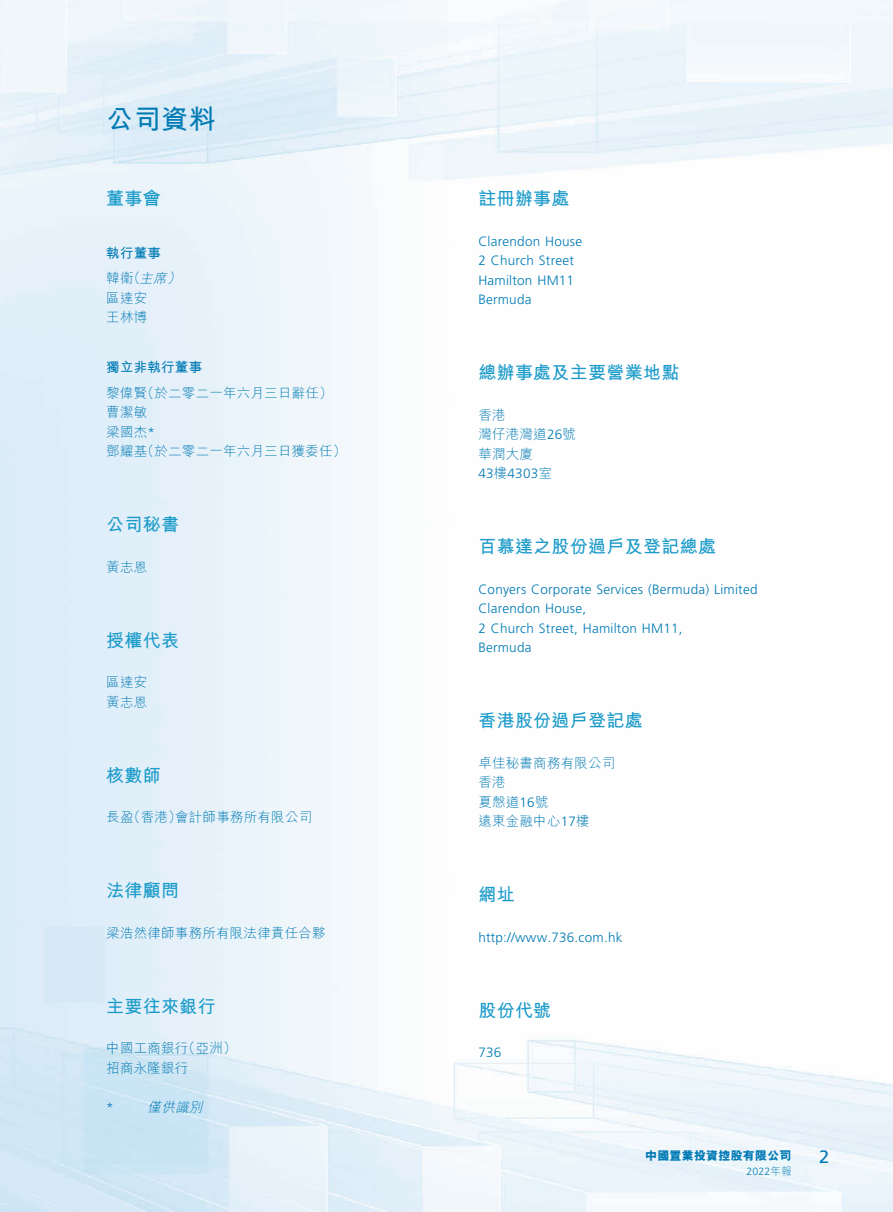
<style>
.page{position:relative;width:893px;height:1212px;background:#fff}
.page>*{position:absolute;margin:0;border:0;box-sizing:border-box;transform-origin:0 0}
.t1{font:700 27px "M Hei HK";color:#007ab4}
.t2{font:700 18px "M Hei HK";letter-spacing:.015em;color:#1b9bca}
.t3{font:18px "Frutiger LT Std";color:#007ab4}
.t4{font:300 13.5px/19.5px "Frutiger LT Std";letter-spacing:.015em;color:#007ab4}
.t5{font:300 13.5px/19.5px "M Hei HK";letter-spacing:.015em;color:#007ab4}
.t6{font:700 13.5px "M Hei HK";letter-spacing:.015em;color:#007ab4}
.t7{font:italic 300 13.5px "M Hei HK";color:#007ab4}
.t8{font:800 12px "M Hei HK";letter-spacing:.02em;color:#007ab4}
.t9{font:300 10.5px "Frutiger LT Std";color:#007ab4}
.s1{font-style:normal}
.s2{font-family:"Frutiger LT Std"}
.s3{font-family:"M Hei HK"}
</style>
<div class="page">
<h1 class="t1" style="left:106px;top:99px;width:111px">公司資料</h1>
<h2 class="t2" style="left:106px;top:185px;width:56px">董事會</h2>
<p class="t6" style="left:106px;top:243px;width:56px">執行董事</p>
<p class="t7" style="left:167px;top:269px;width:19px">(</p>
<p class="t7" style="left:127px;top:269px;width:45px"><span class="s1">（</span>主席</p>
<p class="t5" style="left:106px;top:268px;width:42px">韓衛區達安王林博</p>
<p class="t6" style="left:106px;top:357px;width:97px">獨立非執行董事</p>
<p class="t5" style="left:141px;top:382px;width:193px">（於二零二一年六月三日辭任(</p>
<p class="t5" style="left:106px;top:382px;width:42px">黎偉賢</p>
<p class="t5" style="left:106px;top:402px;width:42px">曹潔敏</p>
<p class="t5" style="left:106px;top:421px;width:50px">梁國杰<span class="s2">*</span></p>
<p class="t5" style="left:141px;top:441px;width:207px">（於二零二一年六月三日獲委任(</p>
<p class="t5" style="left:106px;top:441px;width:42px">鄧耀基</p>
<h2 class="t2" style="left:106px;top:511px;width:74px">公司秘書</h2>
<p class="t5" style="left:106px;top:556px;width:42px">黃志恩</p>
<h2 class="t2" style="left:106px;top:627px;width:74px">授權代表</h2>
<p class="t5" style="left:106px;top:672px;width:42px">區達安黃志恩</p>
<h2 class="t2" style="left:106px;top:762px;width:56px">核數師</h2>
<p class="t5" style="left:175px;top:807px;width:139px">會計師事務所有限公司</p>
<p class="t5" style="left:127px;top:807px;width:56px">（香港）</p>
<p class="t5" style="left:106px;top:807px;width:29px">長盈</p>
<h2 class="t2" style="left:106px;top:877px;width:74px">法律顧問</h2>
<p class="t5" style="left:106px;top:922px;width:221px">梁浩然律師事務所有限法律責任合夥</p>
<h2 class="t2" style="left:106px;top:993px;width:111px">主要往來銀行</h2>
<p class="t5" style="left:182px;top:1038px;width:56px">（亞洲(</p>
<p class="t5" style="left:106px;top:1038px;width:84px">中國工商銀行招商永隆銀行</p>
<p class="t7" style="left:148px;top:1097px;width:60px">僅供識別</p>
<p class="t4" style="left:106px;top:1098px;width:9px">*</p>
<h2 class="t2" style="left:478px;top:185px;width:93px">註冊辦事處</h2>
<p class="t4" style="left:478px;top:231px;width:105px">Clarendon House<br>2 Church Street<br>Hamilton HM11<br>Bermuda</p>
<h2 class="t2" style="left:478px;top:359px;width:203px">總辦事處及主要營業地點</h2>
<p class="t5" style="left:478px;top:404px;width:99px">香港<br>灣仔港灣道<span class="s2">26</span>號華潤大廈</p>
<p class="t4" style="left:478px;top:464px;width:75px">43<span class="s3">樓</span>4303<span class="s3">室</span></p>
<h2 class="t2" style="left:478px;top:533px;width:239px">百慕達之股份過戶及登記總處</h2>
<p class="t4" style="left:478px;top:579px;width:281px">Conyers Corporate Services (Bermuda) Limited<br>Clarendon House,<br>2 Church Street, Hamilton HM11,<br>Bermuda</p>
<h2 class="t2" style="left:478px;top:707px;width:166px">香港股份過戶登記處</h2>
<p class="t5" style="left:478px;top:752px;width:139px">卓佳秘書商務有限公司香港<br>夏愨道<span class="s2">16</span>號<br>遠東金融中心<span class="s2">17</span>樓</p>
<h2 class="t2" style="left:478px;top:881px;width:38px">網址</h2>
<p class="t4" style="left:478px;top:927px;width:146px">http://www.736.com.hk</p>
<h2 class="t2" style="left:478px;top:997px;width:74px">股份代號</h2>
<p class="t4" style="left:478px;top:1043px;width:24px">736</p>
<p class="t8" style="left:645px;top:1147px;width:148px">中國置業投資控股有限公司</p>
<p class="t9" style="left:746px;top:1165px;width:47px">2022<span class="s3">年報</span></p>
<h2 class="t3" style="left:819px;top:1146px;width:12px">2</h2>
</div>
